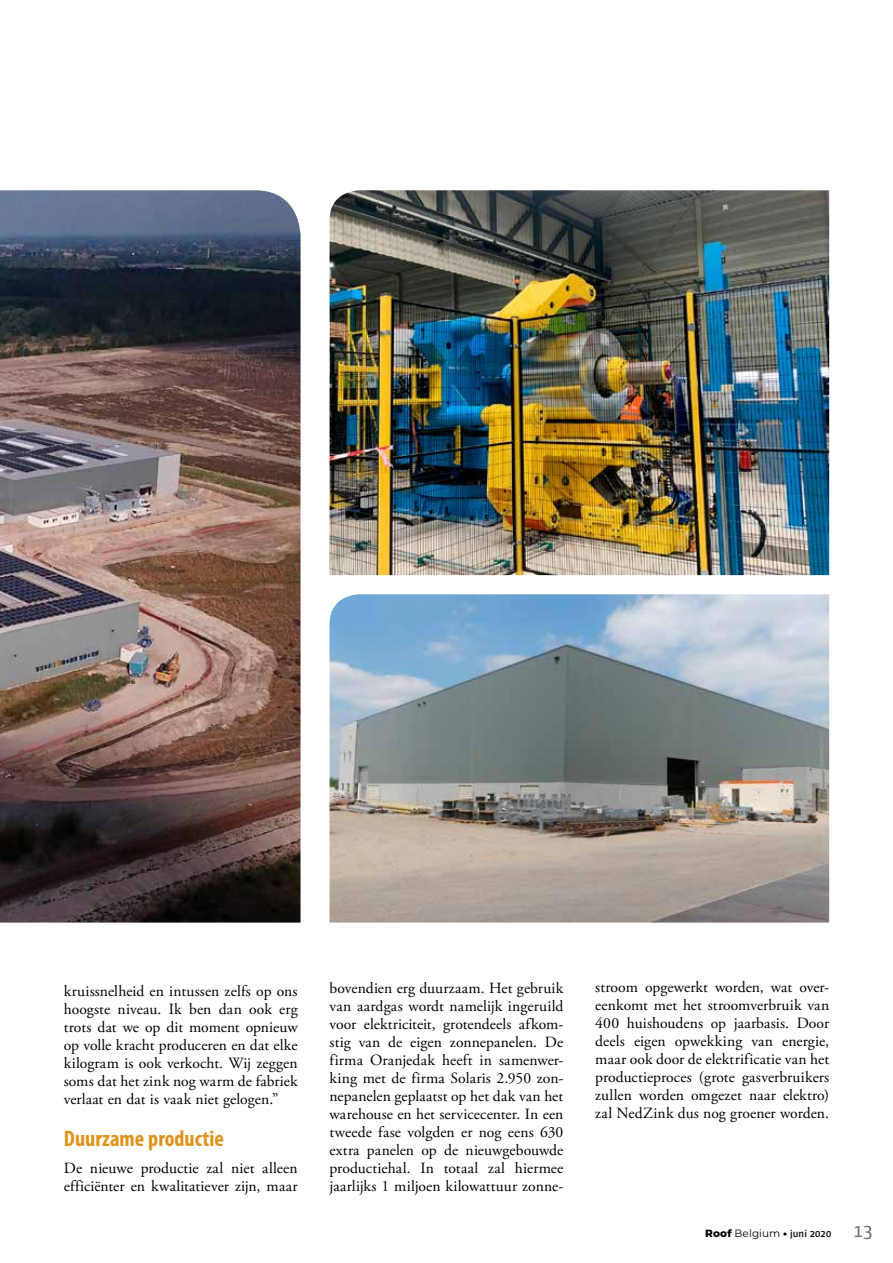
<style>
.page{position:relative;width:893px;height:1263px;background:#fff}
.page>*{position:absolute;margin:0;border:0;box-sizing:border-box;transform-origin:0 0}
.t1{font:700 condensed 22.5px "Myriad Pro";color:#dd941b}
.t2{font:15.6px/18px "Adobe Garamond Pro";letter-spacing:.005em;color:#000;text-align:justify}
.t3{font:600 10.5px "Sun";letter-spacing:.01em;color:#000}
.s1{font-family:"Montserrat";font-weight:800}
.s2{font-family:"Montserrat";font-weight:400}
.s3{font-weight:400;font-size:19.5px;color:#6d6e71}
</style>
<div class="page">
<img style="left:0;top:190px;width:301px;height:732px">
<img style="left:330px;top:190px;width:499px;height:385px">
<img style="left:330px;top:594px;width:499px;height:328px">
<p class="t2" style="left:64px;top:983px;width:235px">kruissnelheid en intussen zelfs op ons hoogste niveau. Ik ben dan ook erg trots dat we op dit moment opnieuw op volle kracht produceren en dat elke kilogram is ook verkocht. Wij zeggen soms dat het zink nog warm de fabriek verlaat en dat is vaak niet gelogen.”</p>
<h1 class="t1" style="left:64px;top:1125px;width:162px">Duurzame productie</h1>
<p class="t2" style="left:64px;top:1159px;width:235px">De nieuwe productie zal niet alleen efficiënter en kwalitatiever zijn, maar</p>
<p class="t2" style="left:330px;top:979px;width:235px">bovendien erg duurzaam. Het gebruik van aardgas wordt namelijk ingeruild voor elektriciteit, grotendeels afkom&shy;stig van de eigen zonnepanelen. De firma Oranjedak heeft in samenwer&shy;king met de firma Solaris 2.950 zon&shy;nepanelen geplaatst op het dak van het warehouse en het servicecenter. In een tweede fase volgden er nog eens 630 extra panelen op de nieuwgebouwde productiehal. In totaal zal hiermee jaarlijks 1 miljoen kilowattuur zonne-</p>
<p class="t2" style="left:595px;top:978px;width:235px">stroom opgewerkt worden, wat over&shy;eenkomt met het stroomverbruik van 400 huishoudens op jaarbasis. Door deels eigen opwekking van energie, maar ook door de elektrificatie van het productieproces (grote gasverbruikers zullen worden omgezet naar elektro) zal NedZink dus nog groener worden.</p>
<p class="t3" style="left:705px;top:1227px;width:169px"><span class="s1">Roof</span> <span class="s2">Belgium</span> <span class="s1">•</span> juni 2020 <span class="s3">13</span></p>
</div>
